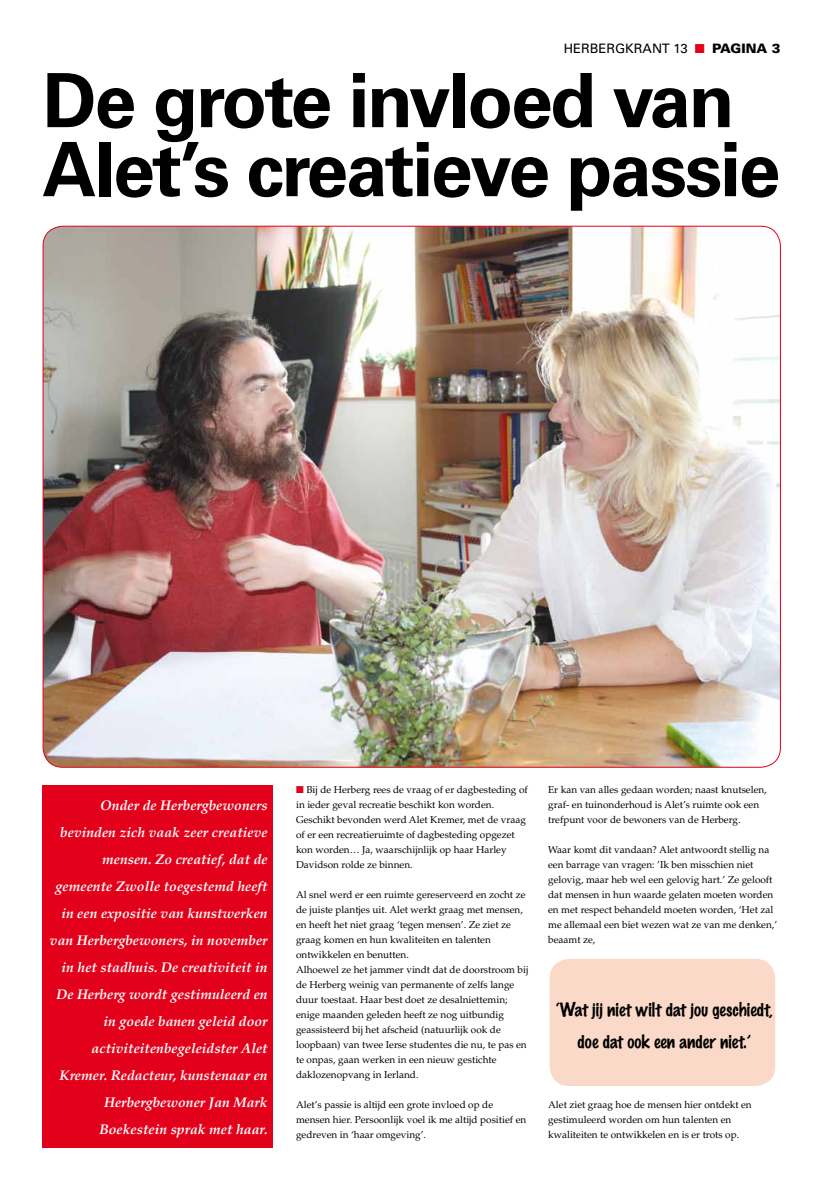
<style>
.page{position:relative;width:823px;height:1191px;background:#fff}
.page>*{position:absolute;margin:0;border:0;box-sizing:border-box;transform-origin:0 0}
.t1{font:700 75px/69px "Univers";letter-spacing:-.03em;color:#000}
.t2{font:100 17px/32px "Marker Felt";color:#000;text-align:center}
.t3{font:italic 700 14px/27px "Palatino";color:#fff;text-align:right}
.t4{font:13px "Univers";color:#000}
.t5{font:10px/15px "Palatino";color:#000}
.s1{color:#e2001a}
.s2{font-weight:900}
</style>
<div class="page">
<div style="left:549px;top:959px;width:225px;height:127px;background:#fbd9c9;border-radius:20px"></div>
<img style="left:43px;top:226px;width:737px;height:541px">
<div style="left:43px;top:785px;width:230px;height:363px;background:#e2001a"></div>
<h3 class="t4" style="left:563px;top:41px;width:218px">HERBERGKRANT 13 <span class="s1">■</span> <span class="s2">PAGINA 3</span></h3>
<h1 class="t1" style="left:43px;top:67px;width:739px">De grote invloed van<br>Alet’s creatieve passie</h1>
<p class="t3" style="left:50px;top:792px;width:219px">Onder de Herbergbewoners bevinden zich vaak zeer creatieve mensen. Zo creatief, dat de gemeente Zwolle toegestemd heeft in een expositie van kunstwerken van Herbergbewoners, in november in het stadhuis. De creativiteit in<br>De Herberg wordt gestimuleerd en in goede banen geleid door activiteitenbegeleidster Alet<br>Kremer. Redacteur, kunstenaar en<br>Herbergbewoner Jan Mark<br>Boekestein sprak met haar.</p>
<p class="t5" style="left:296px;top:782px;width:233px"><span class="s1">■</span> Bij de Herberg rees de vraag of er dagbesteding of in ieder geval recreatie beschikt kon worden.<br>Geschikt bevonden werd Alet Kremer, met de vraag of er een recreatieruimte of dagbesteding opgezet kon worden… Ja, waarschijnlijk op haar Harley Davidson rolde ze binnen.</p>
<p class="t5" style="left:296px;top:887px;width:233px">Al snel werd er een ruimte gereserveerd en zocht ze de juiste plantjes uit. Alet werkt graag met mensen, en heeft het niet graag ‘tegen mensen’. Ze ziet ze graag komen en hun kwaliteiten en talenten ontwikkelen en benutten.<br>Alhoewel ze het jammer vindt dat de doorstroom bij de Herberg weinig van permanente of zelfs lange duur toestaat. Haar best doet ze desalniettemin; enige maanden geleden heeft ze nog uitbundig geassisteerd bij het afscheid (natuurlijk ook de loopbaan) van twee Ierse studentes die nu, te pas en te onpas, gaan werken in een nieuw gestichte daklozenopvang in Ierland.</p>
<p class="t5" style="left:296px;top:1097px;width:231px">Alet’s passie is altijd een grote invloed op de mensen hier. Persoonlijk voel ik me altijd positief en gedreven in ‘haar omgeving’.</p>
<p class="t5" style="left:548px;top:782px;width:220px">Er kan van alles gedaan worden; naast knutselen, graf- en tuinonderhoud is Alet’s ruimte ook een trefpunt voor de bewoners van de Herberg.</p>
<p class="t5" style="left:548px;top:842px;width:230px">Waar komt dit vandaan? Alet antwoordt stellig na een barrage van vragen: ’Ik ben misschien niet gelovig, maar heb wel een gelovig hart.’ Ze gelooft dat mensen in hun waarde gelaten moeten worden en met respect behandeld moeten worden, ‘Het zal me allemaal een biet wezen wat ze van me denken,’ beaamt ze,</p>
<h2 class="t2" style="left:555px;top:994px;width:218px">‘Wat jij niet wilt dat jou geschiedt, doe dat ook een ander niet.’</h2>
<p class="t5" style="left:548px;top:1097px;width:205px">Alet ziet graag hoe de mensen hier ontdekt en gestimuleerd worden om hun talenten en kwaliteiten te ontwikkelen en is er trots op.</p>
</div>
